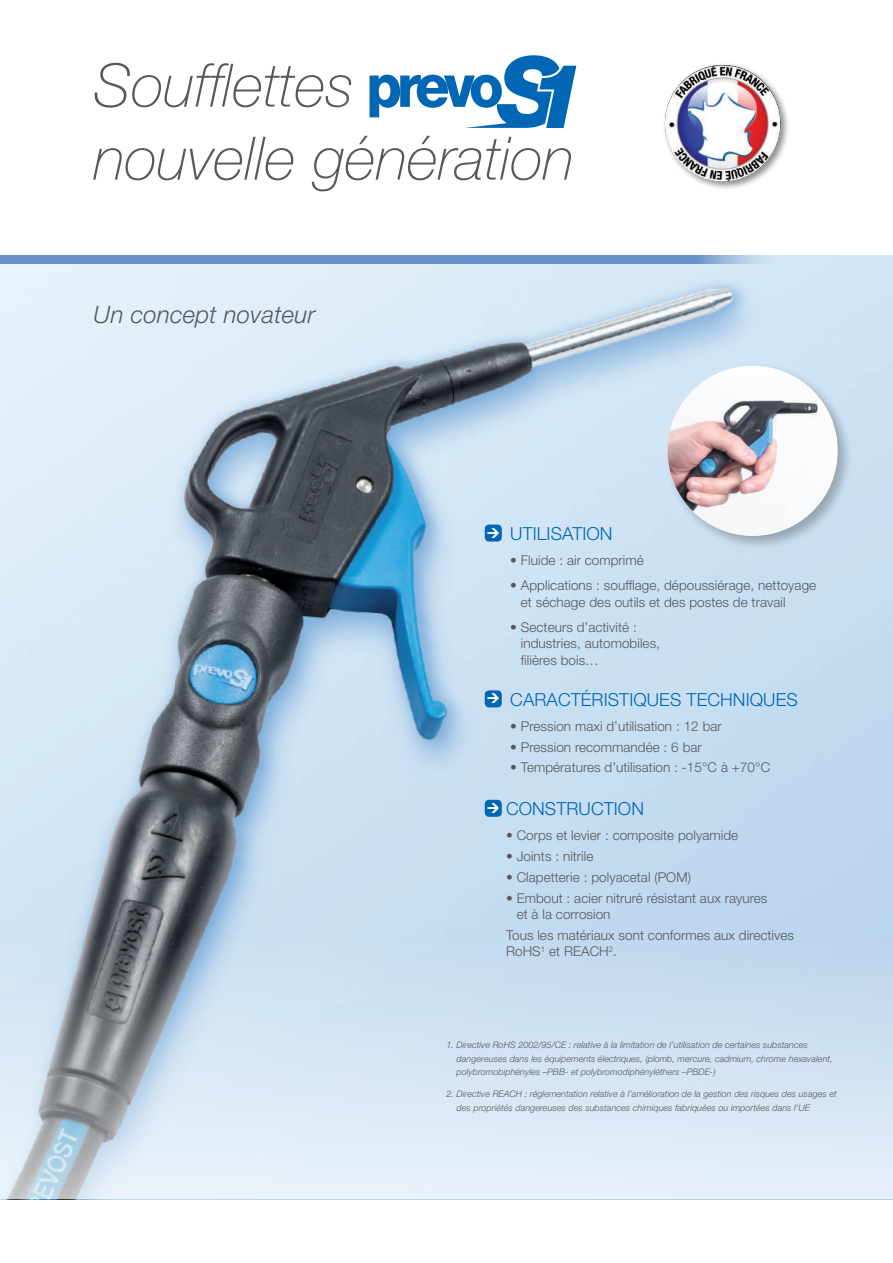
<style>
.page{position:relative;width:893px;height:1263px;background:#fff}
.page>*{position:absolute;margin:0;border:0;box-sizing:border-box;transform-origin:0 0}
.t1{font:italic 100 60px/73.1px "Helvetica Neue LT Std";color:#57585a}
.t2{font:italic 300 24px "Helvetica Neue LT Std";letter-spacing:.01em;color:#57585a}
.t3{font:300 18px "Helvetica Neue LT Std";letter-spacing:.005em;color:#0166b3}
.t4{font:300 13.5px/16.5px "Helvetica Neue LT Std";letter-spacing:.005em;color:#57585a}
.t5{font:italic 300 9px/13.5px "Helvetica Neue LT Std";letter-spacing:.005em;color:#57585a}
</style>
<div class="page">
<img style="left:0;top:264px;width:893px;height:586px">
<svg style="left:0;top:850px;width:893px;height:349px;background:#c7d7e7"></svg>
<svg style="left:0;top:255px;width:893px;height:9px;background:#7c9fd1"></svg>
<div style="left:485px;top:690px;width:17px;height:17px;background:#0166b3;border-radius:4px"></div>
<div style="left:485px;top:800px;width:17px;height:17px;background:#0166b3;border-radius:4px"></div>
<div style="left:485px;top:524px;width:17px;height:18px;background:#0166b3;border-radius:4px"></div>
<div style="left:665px;top:363px;width:188px;height:188px;background:#231f20;opacity:.3"></div>
<div style="left:668px;top:366px;width:170px;height:170px;background:#fff;border-radius:50%"></div>
<img style="left:668px;top:377px;width:164px;height:159px">
<svg style="left:369px;top:55px;width:207px;height:73px"></svg>
<div style="left:662px;top:62px;width:128px;height:129px;background:#231f20;opacity:.5"></div>
<svg style="left:662px;top:62px;width:124px;height:3px"></svg>
<img style="left:662px;top:65px;width:124px;height:121px">
<h1 class="t1" style="left:94px;top:49px;width:482px">Soufflettes<br>nouvelle génération</h1>
<h2 class="t2" style="left:94px;top:300px;width:223px">Un concept novateur</h2>
<h3 class="t3" style="left:510px;top:523px;width:104px">UTILISATION</h3>
<p class="t4" style="left:510px;top:552px;width:135px">• Fluide : air comprimé</p>
<p class="t4" style="left:521px;top:577px;width:297px;text-indent:-11px">• Applications : soufflage, dépoussiérage, nettoyage et séchage des outils et des postes de travail</p>
<p class="t4" style="left:521px;top:618px;width:141px;text-indent:-11px">• Secteurs d’activité : industries, automobiles, filières bois…</p>
<h3 class="t3" style="left:510px;top:688px;width:289px">CARACTÉRISTIQUES TECHNIQUES</h3>
<p class="t4" style="left:510px;top:717px;width:213px">• Pression maxi d’utilisation : 12 bar</p>
<p class="t4" style="left:510px;top:738px;width:193px">• Pression recommandée : 6 bar</p>
<p class="t4" style="left:510px;top:759px;width:261px">• Températures d’utilisation : -15°C à +70°C</p>
<h3 class="t3" style="left:506px;top:798px;width:140px">CONSTRUCTION</h3>
<p class="t4" style="left:506px;top:827px;width:234px">• Corps et levier : composite polyamide</p>
<p class="t4" style="left:506px;top:848px;width:89px">• Joints : nitrile</p>
<p class="t4" style="left:506px;top:868px;width:186px">• Clapetterie : polyacetal (POM)</p>
<p class="t4" style="left:517px;top:889px;width:252px;text-indent:-11px">• Embout : acier nitruré résistant aux rayures et à la corrosion</p>
<p class="t4" style="left:506px;top:926px;width:289px">Tous les matériaux sont conformes aux directives<br>RoHS<sup>1</sup> et REACH<sup>2</sup>.</p>
<p class="t5" style="left:457px;top:1038px;width:378px;text-indent:-10px">1. Directive RoHS 2002/95/CE : relative à la limitation de l’utilisation de certaines substances dangereuses dans les équipements électriques, (plomb, mercure, cadmium, chrome hexavalent, polybromobiphényles –PBB- et polybromodiphényléthers –PBDE-)</p>
<p class="t5" style="left:457px;top:1087px;width:382px;text-indent:-10px">2. Directive REACH : réglementation relative à l’amélioration de la gestion des risques des usages et des propriétés dangereuses des substances chimiques fabriquées ou importées dans l’UE</p>
</div>
